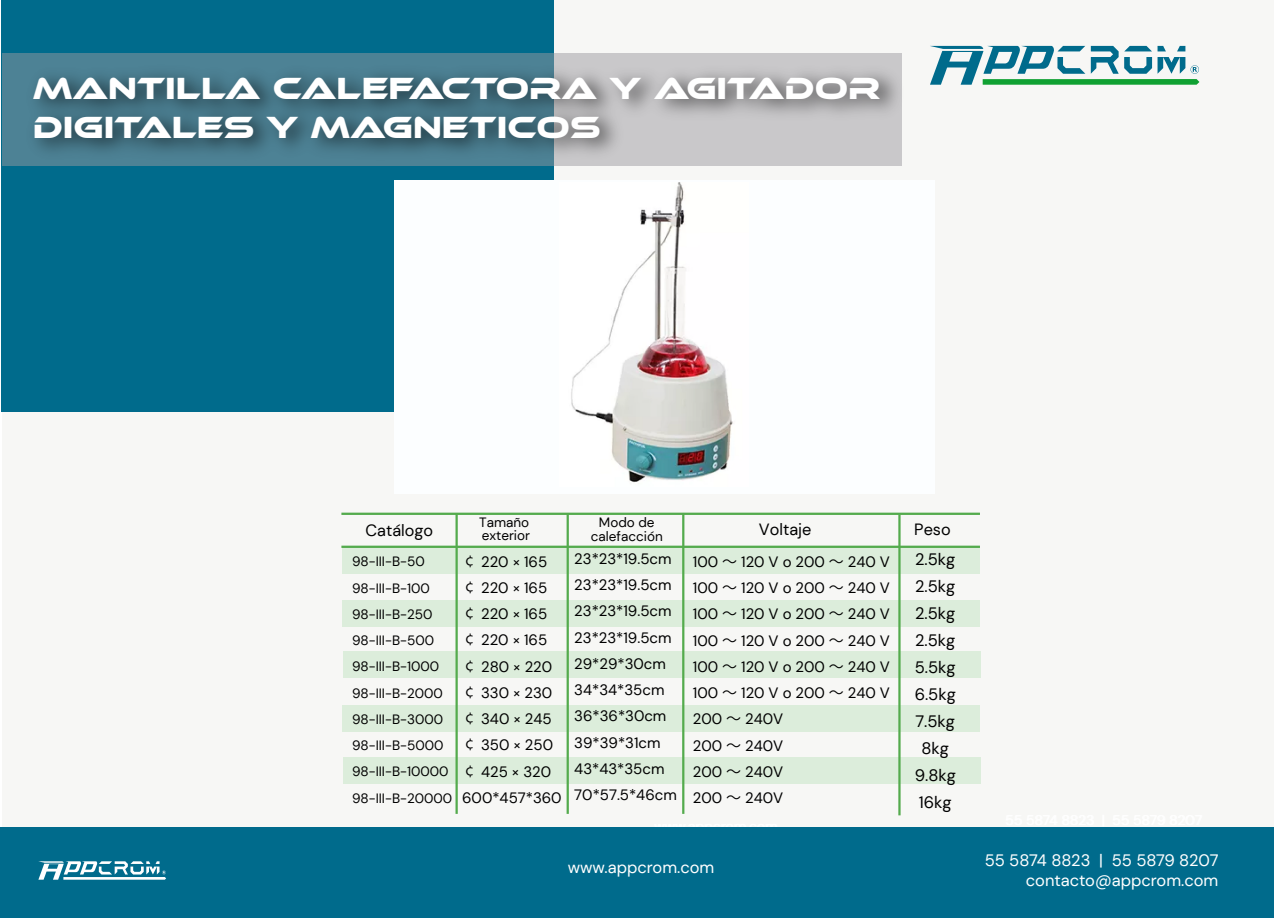
<style>
.page{position:relative;width:1274px;height:918px;background:#fff}
.page>*{position:absolute;margin:0;border:0;box-sizing:border-box;transform-origin:0 0}
.t1{font:31.5px/39px "Ethnocentric Rg";color:#fff}
.t2{font:16.5px/19.8px "DM Sans";color:#fff;text-align:right}
.t3{font:16.5px/27px "DM Sans";color:#000;text-align:center}
.t4{font:16.35px "DM Sans";color:#000}
.t5{font:15px/26.2px "DM Sans";color:#000}
.t6{font:13.5px/26.2px "DM Sans";color:#000}
.s1{font-family:"Koz Go Pr 6 N"}
</style>
<div class="page">
<div style="left:3px;top:0;width:1270px;height:893px;background:#f7f7f5"></div>
<div style="left:1px;top:0;width:552px;height:412px;background:#006b8c"></div>
<svg style="left:930px;top:46px;width:269px;height:39px"></svg>
<div style="left:394px;top:180px;width:540px;height:314px;background:#fcfeff"></div>
<div style="left:342px;top:547px;width:637px;height:26px;background:#dceddb"></div>
<div style="left:2px;top:53px;width:899px;height:113px;background:linear-gradient(to bottom,#4d8295,#4d8295)"></div>
<img style="left:19px;top:55px;width:883px;height:118px">
<hr style="left:341px;top:546px;width:638px;height:2px;background:#54ab4d">
<div style="left:0;top:828px;width:1273px;height:90px;background:#006b8c"></div>
<svg style="left:38px;top:861px;width:128px;height:19px"></svg>
<div style="left:342px;top:600px;width:637px;height:26px;background:#dceddb"></div>
<div style="left:343px;top:652px;width:637px;height:26px;background:#dceddb"></div>
<div style="left:342px;top:705px;width:637px;height:26px;background:#dceddb"></div>
<div style="left:343px;top:757px;width:637px;height:27px;background:#dceddb"></div>
<hr style="left:455px;top:513px;width:2px;height:301px;background:#54ab4d">
<hr style="left:566px;top:513px;width:2px;height:301px;background:#54ab4d">
<hr style="left:341px;top:513px;width:638px;height:2px;background:#54ab4d">
<hr style="left:682px;top:513px;width:2px;height:301px;background:#54ab4d">
<hr style="left:898px;top:514px;width:2px;height:301px;background:#54ab4d">
<img style="left:571px;top:183px;width:162px;height:300px">
<h1 class="t1" style="left:33px;top:69px;width:849px">MANTILLA CALEFACTORA Y AGITADOR<br>DIGITALES Y MAGNETICOS</h1>
<p class="t4" style="left:365px;top:520px;width:69px">Catálogo</p>
<p class="t6" style="left:479px;top:515px;width:52px;line-height:13.5px">Tamaño exterior</p>
<p class="t6" style="left:352px;top:549px;width:102px">98-III-B-50<br>98-III-B-100<br>98-III-B-250<br>98-III-B-500<br>98-III-B-1000<br>98-III-B-2000<br>98-III-B-3000<br>98-III-B-5000<br>98-III-B-10000<br>98-III-B-20000</p>
<p class="t5" style="left:462px;top:548px;width:101px"><span class="s1">¢</span> 220 × 165 <span class="s1">¢</span> 220 × 165 <span class="s1">¢</span> 220 × 165 <span class="s1">¢</span> 220 × 165 <span class="s1">¢</span> 280 × 220 <span class="s1">¢</span> 330 × 230 <span class="s1">¢</span> 340 × 245 <span class="s1">¢</span> 350 × 250 <span class="s1">¢</span> 425 × 320<br>600*457*360</p>
<p class="t6" style="left:590px;top:516px;width:73px;line-height:13.5px;text-align:center">Modo de calefacción</p>
<p class="t5" style="left:574px;top:545px;width:104px">23*23*19.5cm<br>23*23*19.5cm<br>23*23*19.5cm<br>23*23*19.5cm<br>29*29*30cm<br>34*34*35cm<br>36*36*30cm<br>39*39*31cm<br>43*43*35cm<br>70*57.5*46cm</p>
<p class="t4" style="left:758px;top:520px;width:54px">Voltaje</p>
<p class="t4" style="left:914px;top:520px;width:38px">Peso</p>
<p class="t3" style="left:914px;top:545px;width:43px">2.5kg<br>2.5kg<br>2.5kg<br>2.5kg<br>5.5kg<br>6.5kg<br>7.5kg<br>8kg<br>9.8kg<br>16kg</p>
<p class="t5" style="left:692px;top:548px;width:198px">100 <span class="s1">～</span> 120 V o 200 <span class="s1">～</span> 240 V<br>100 <span class="s1">～</span> 120 V o 200 <span class="s1">～</span> 240 V<br>100 <span class="s1">～</span> 120 V o 200 <span class="s1">～</span> 240 V<br>100 <span class="s1">～</span> 120 V o 200 <span class="s1">～</span> 240 V<br>100 <span class="s1">～</span> 120 V o 200 <span class="s1">～</span> 240 V<br>100 <span class="s1">～</span> 120 V o 200 <span class="s1">～</span> 240 V<br>200 <span class="s1">～</span> 240V<br>200 <span class="s1">～</span> 240V<br>200 <span class="s1">～</span> 240V<br>200 <span class="s1">～</span> 240V</p>
<p class="t2" style="left:567px;top:858px;width:148px">www.appcrom.com</p>
<p class="t2" style="left:984px;top:850px;width:235px">55 5874 8823 | 55 5879 8207 contacto@appcrom.com</p>
</div>
